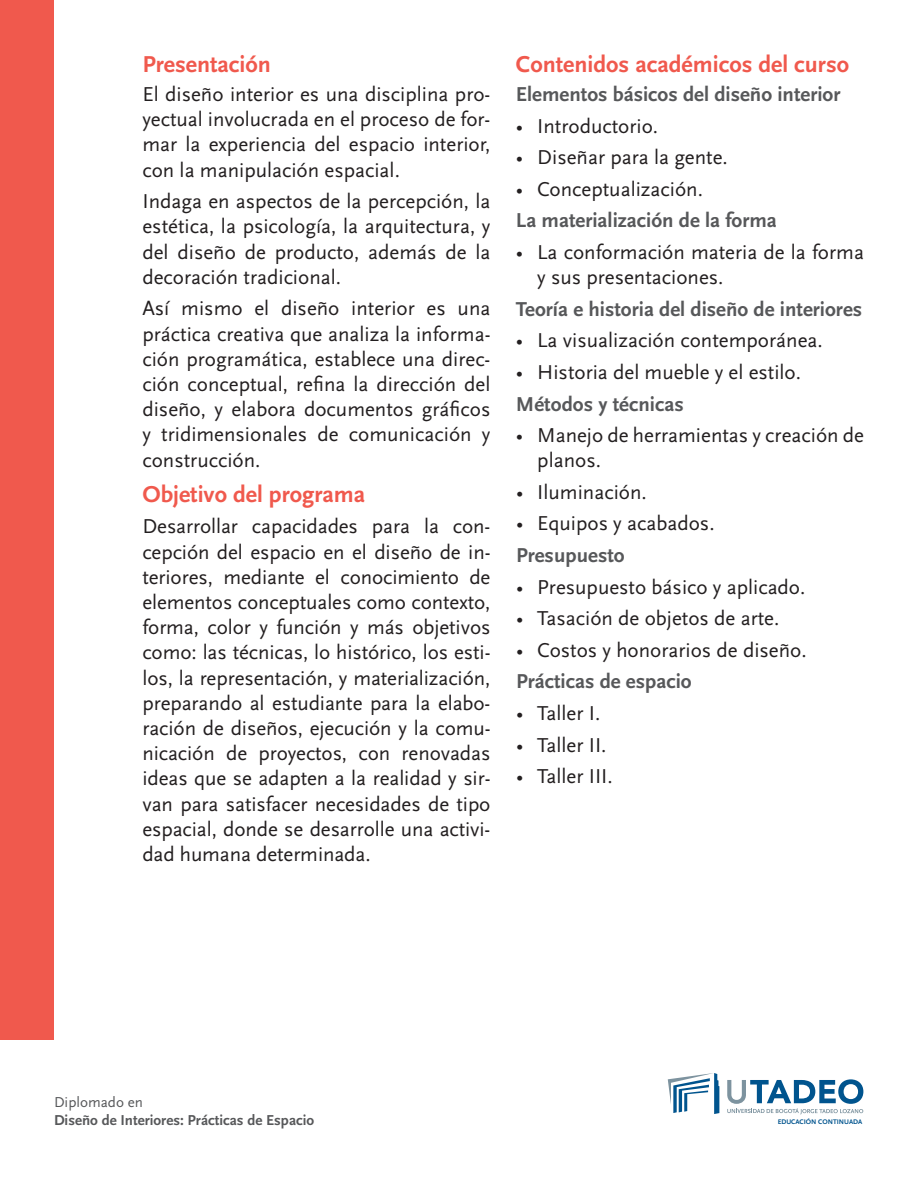
<style>
.page{position:relative;width:918px;height:1188px;background:#fff}
.page>*{position:absolute;margin:0;border:0;box-sizing:border-box;transform-origin:0 0}
.t1{font:700 24px "Scala Sans OT";color:#f0594d}
.t2{font:21px/25.2px "Scala Sans OT";color:#231f20;text-align:justify}
.t3{font:700 21px "Scala Sans OT";color:#57585a}
.t4{font:700 15px "Scala Sans OT";color:#57585a}
.t5{font:15px "Scala Sans OT";color:#57585a}
.t6{font:700 6.9px "Scala Sans OT";color:#00548e}
</style>
<div class="page">
<svg style="left:727px;top:1079px;width:136px;height:36px"></svg>
<svg style="left:668px;top:1073px;width:51px;height:41px"></svg>
<div style="left:0;top:0;width:54px;height:1039px;background:#f0594d"></div>
<p class="t1" style="left:142px;top:50px;width:130px">Presentación</p>
<p class="t2" style="left:142px;top:82px;width:350px">El diseño interior es una disciplina pro&shy;yectual involucrada en el proceso de for&shy;mar la experiencia del espacio interior, con la manipulación espacial.</p>
<p class="t2" style="left:142px;top:189px;width:350px">Indaga en aspectos de la percepción, la estética, la psicología, la arquitectura, y del diseño de producto, además de la decoración tradicional.</p>
<p class="t2" style="left:142px;top:296px;width:350px">Así mismo el diseño interior es una práctica creativa que analiza la informa&shy;ción programática, establece una direc&shy;ción conceptual, refina la dirección del diseño, y elabora documentos gráficos y tridimensionales de comunicación y construcción.</p>
<p class="t1" style="left:142px;top:481px;width:224px">Objetivo del programa</p>
<p class="t2" style="left:142px;top:514px;width:350px">Desarrollar capacidades para la con&shy;cepción del espacio en el diseño de in&shy;teriores, mediante el conocimiento de elementos conceptuales como contexto, forma, color y función y más objetivos como: las técnicas, lo histórico, los esti&shy;los, la representación, y materialización, preparando al estudiante para la elabo&shy;ración de diseños, ejecución y la comu&shy;nicación de proyectos, con renovadas ideas que se adapten a la realidad y sir&shy;van para satisfacer necesidades de tipo espacial, donde se desarrolle una activi&shy;dad humana determinada.</p>
<p class="t1" style="left:516px;top:50px;width:335px">Contenidos académicos del curso</p>
<p class="t3" style="left:516px;top:83px;width:326px">Elementos básicos del diseño interior</p>
<p class="t2" style="left:516px;top:114px;width:144px">• Introductorio.</p>
<p class="t2" style="left:516px;top:145px;width:213px">• Diseñar para la gente.</p>
<p class="t2" style="left:516px;top:177px;width:188px">• Conceptualización.</p>
<p class="t3" style="left:516px;top:209px;width:262px">La materialización de la forma</p>
<p class="t2" style="left:537px;top:240px;width:328px;text-indent:-21px">• La conformación materia de la forma y sus presentaciones.</p>
<p class="t3" style="left:516px;top:297px;width:348px">Teoría e historia del diseño de interiores</p>
<p class="t2" style="left:516px;top:328px;width:308px">• La visualización contemporánea.</p>
<p class="t2" style="left:516px;top:360px;width:287px">• Historia del mueble y el estilo.</p>
<p class="t3" style="left:516px;top:392px;width:169px">Métodos y técnicas</p>
<p class="t2" style="left:537px;top:423px;width:328px;text-indent:-21px">• Manejo de herramientas y creación de planos.</p>
<p class="t2" style="left:516px;top:480px;width:132px">• Iluminación.</p>
<p class="t2" style="left:516px;top:512px;width:200px">• Equipos y acabados.</p>
<p class="t3" style="left:516px;top:543px;width:110px">Presupuesto</p>
<p class="t2" style="left:516px;top:575px;width:291px">• Presupuesto básico y aplicado.</p>
<p class="t2" style="left:516px;top:606px;width:265px">• Tasación de objetos de arte.</p>
<p class="t2" style="left:516px;top:638px;width:292px">• Costos y honorarios de diseño.</p>
<p class="t3" style="left:516px;top:670px;width:177px">Prácticas de espacio</p>
<p class="t2" style="left:516px;top:701px;width:86px">• Taller I.</p>
<p class="t2" style="left:516px;top:733px;width:92px">• Taller II.</p>
<p class="t2" style="left:516px;top:764px;width:98px">• Taller III.</p>
<p class="t5" style="left:54px;top:1094px;width:90px">Diplomado en</p>
<p class="t4" style="left:54px;top:1112px;width:262px">Diseño de Interiores: Prácticas de Espacio</p>
<p class="t6" style="left:778px;top:1118px;width:86px">EDUCACIÓN CONTINUADA</p>
</div>
